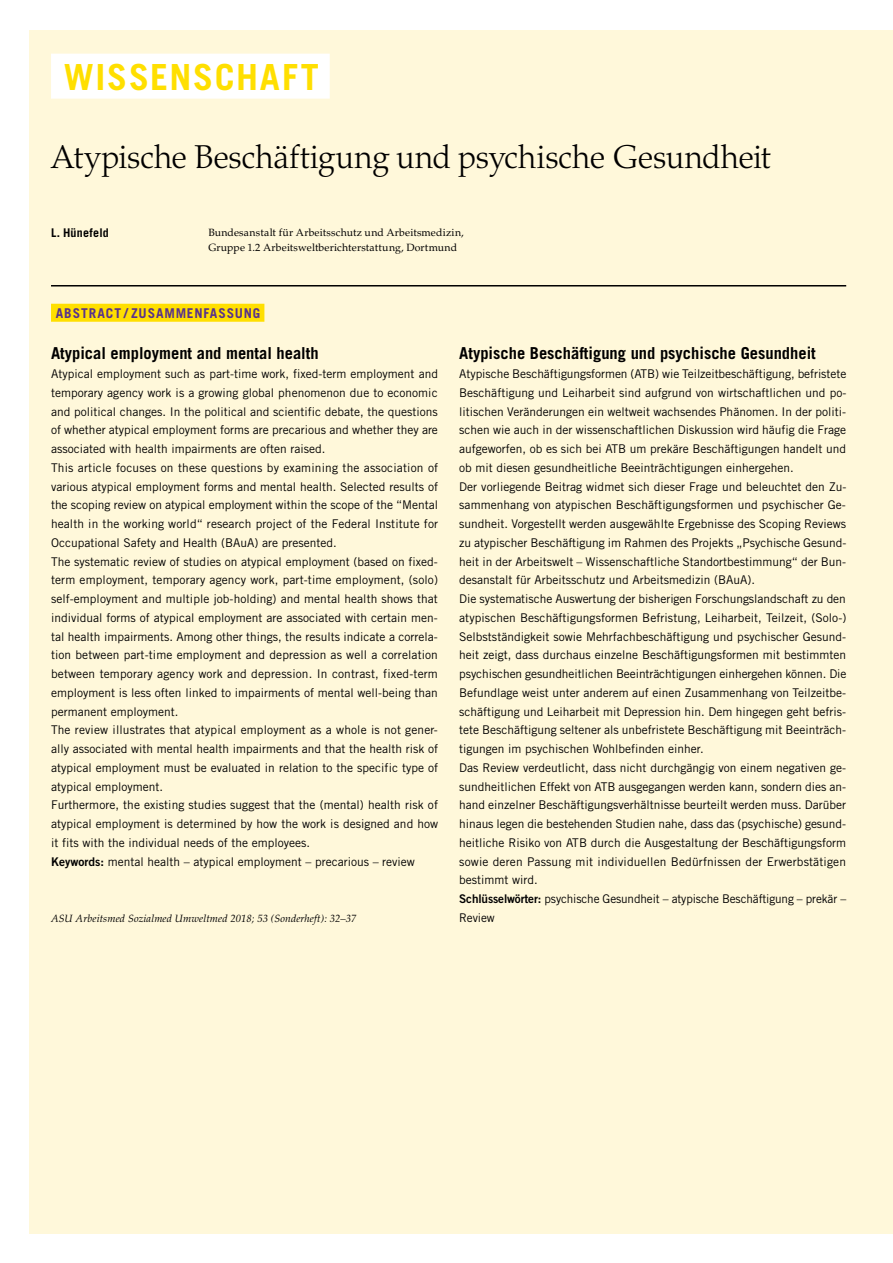
<style>
.page{position:relative;width:893px;height:1263px;background:#fff}
.page>*{position:absolute;margin:0;border:0;box-sizing:border-box;transform-origin:0 0}
.t1{font:700 36px "Trade Gothic LT Std";letter-spacing:.045em;color:#ffdf00}
.t2{font:300 33px "Palatino LT Std";letter-spacing:-.01em;color:#000}
.t3{font:700 16.5px "Trade Gothic LT Std";color:#000}
.t4{font:700 13.5px "Trade Gothic LT Std";letter-spacing:.065em;color:#58328b}
.t5{font:12px/18.8px "Trade Gothic LT Std";color:#000}
.t6{font:700 12px "Trade Gothic LT Std";letter-spacing:.015em;color:#000}
.t7{font:10.5px/15px "Palatino LT Std";letter-spacing:.015em;color:#000}
.t8{font:italic 10.5px "Palatino LT Std";letter-spacing:.01em;color:#000}
.s1{font-family:"Trade Gothic LT Std Bd 2"}
</style>
<div class="page">
<div style="left:30px;top:30px;width:863px;height:1203px;background:#fff8da"></div>
<hr style="left:51px;top:285px;width:795px;height:1px;background:#000">
<div style="left:51px;top:304px;width:213px;height:18px;background:#ffdf00"></div>
<div style="left:51px;top:54px;width:279px;height:45px;background:#fff"></div>
<h1 class="t1" style="left:64px;top:55px;width:256px">Wissenschaft</h1>
<h2 class="t2" style="left:51px;top:137px;width:722px">Atypische Beschäftigung und psychische Gesundheit</h2>
<p class="t6" style="left:51px;top:225px;width:59px">L. Hünefeld</p>
<p class="t7" style="left:208px;top:225px;width:257px">Bundesanstalt für Arbeitsschutz und Arbeitsmedizin,<br>Gruppe 1.2 Arbeitsweltberichterstattung, Dortmund</p>
<p class="t4" style="left:56px;top:305px;width:206px">Abstract / Zusammenfassung</p>
<h3 class="t3" style="left:51px;top:343px;width:269px">Atypical employment and mental health</h3>
<p class="t5" style="left:51px;top:364px;width:389px">Atypical employment such as part-time work, fixed-term employment and temporary agency work is a growing global phenomenon due to economic and political changes. In the political and scientific debate, the questions of whether atypical employment forms are precarious and whether they are associated with health impairments are often raised.<br>This article focuses on these questions by examining the association of various atypical employment forms and mental health. Selected results of the scoping review on atypical employment within the scope of the “Mental health in the working world“ research project of the Federal Institute for Occupational Safety and Health (BAuA) are presented.<br>The systematic review of studies on atypical employment (based on fixed&shy;term employment, temporary agency work, part-time employment, (solo) self-employment and multiple job-holding) and mental health shows that individual forms of atypical employment are associated with certain men&shy;tal health impairments. Among other things, the results indicate a correla&shy;tion between part-time employment and depression as well a correlation between temporary agency work and depression. In contrast, fixed-term employment is less often linked to impairments of mental well-being than permanent employment.<br>The review illustrates that atypical employment as a whole is not gener&shy;ally associated with mental health impairments and that the health risk of atypical employment must be evaluated in relation to the specific type of atypical employment.<br>Furthermore, the existing studies suggest that the (mental) health risk of atypical employment is determined by how the work is designed and how it fits with the individual needs of the employees.<br><span class="s1">Keywords:</span> mental health – atypical employment – precarious – review</p>
<h3 class="t3" style="left:459px;top:343px;width:358px">Atypische Beschäftigung und psychische Gesundheit</h3>
<p class="t5" style="left:459px;top:364px;width:389px">Atypische Beschäftigungsformen (ATB) wie Teilzeitbeschäftigung, befristete Beschäftigung und Leiharbeit sind aufgrund von wirtschaftlichen und po&shy;litischen Veränderungen ein weltweit wachsendes Phänomen. In der politi&shy;schen wie auch in der wissenschaftlichen Diskussion wird häufig die Frage aufgeworfen, ob es sich bei ATB um prekäre Beschäftigungen handelt und ob mit diesen gesundheitliche Beeinträchtigungen einhergehen.<br>Der vorliegende Beitrag widmet sich dieser Frage und beleuchtet den Zu&shy;sammenhang von atypischen Beschäftigungsformen und psychischer Ge&shy;sundheit. Vorgestellt werden ausgewählte Ergebnisse des Scoping Reviews zu atypischer Beschäftigung im Rahmen des Projekts „Psychische Gesund&shy;heit in der Arbeitswelt – Wissenschaftliche Standortbestimmung“ der Bun&shy;desanstalt für Arbeitsschutz und Arbeitsmedizin (BAuA).<br>Die systematische Auswertung der bisherigen Forschungslandschaft zu den atypischen Beschäftigungsformen Befristung, Leiharbeit, Teilzeit, (Solo-)<br>Selbstständigkeit sowie Mehrfachbeschäftigung und psychischer Gesund&shy;heit zeigt, dass durchaus einzelne Beschäftigungsformen mit bestimmten psychischen gesundheitlichen Beeinträchtigungen einhergehen können. Die Befundlage weist unter anderem auf einen Zusammenhang von Teilzeitbe&shy;schäftigung und Leiharbeit mit Depression hin. Dem hingegen geht befris&shy;tete Beschäftigung seltener als unbefristete Beschäftigung mit Beeinträch&shy;tigungen im psychischen Wohlbefinden einher.<br>Das Review verdeutlicht, dass nicht durchgängig von einem negativen ge&shy;sundheitlichen Effekt von ATB ausgegangen werden kann, sondern dies an&shy;hand einzelner Beschäftigungsverhältnisse beurteilt werden muss. Darüber hinaus legen die bestehenden Studien nahe, dass das (psychische) gesund&shy;heitliche Risiko von ATB durch die Ausgestaltung der Beschäftigungsform sowie deren Passung mit individuellen Bedürfnissen der Erwerbstätigen bestimmt wird.<br><span class="s1">Schlüsselwörter:</span> psychische Gesundheit – atypische Beschäftigung – prekär –</p>
<p class="t8" style="left:51px;top:912px;width:307px">ASU Arbeitsmed Sozialmed Umweltmed 2018; 53 (Sonderheft): 32–37</p>
<p class="t5" style="left:459px;top:908px;width:37px">Review</p>
</div>
